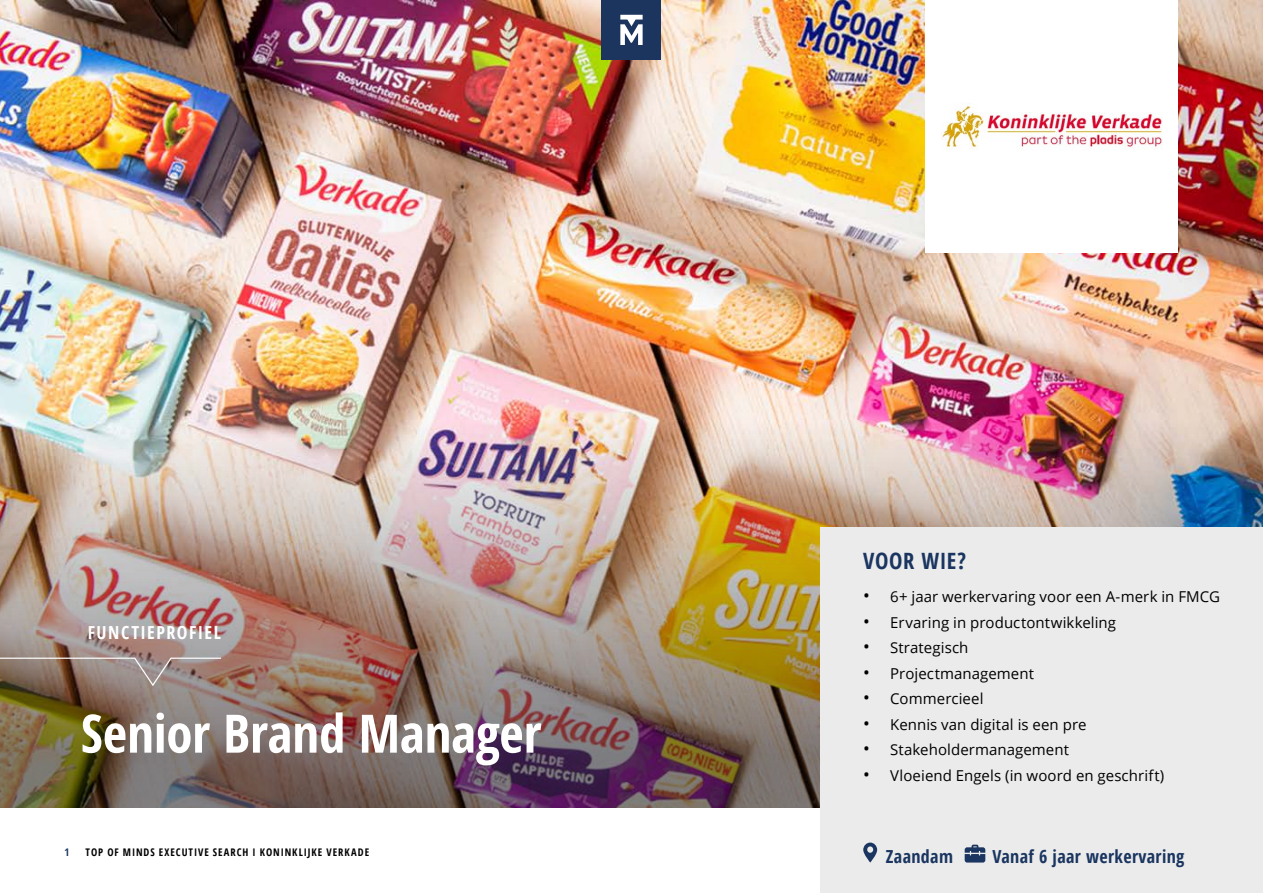
<style>
.page{position:relative;width:1263px;height:893px;background:#fff}
.page>*{position:absolute;margin:0;border:0;box-sizing:border-box;transform-origin:0 0}
.t1{font:700 condensed 53.1px "Open Sans";letter-spacing:-.005em;color:#fff}
.t2{font:700 condensed 22.5px "Open Sans";letter-spacing:.025em;color:#1a355f}
.t3{font:700 condensed 18px "Open Sans";letter-spacing:.02em;color:#1a355f}
.t4{font:700 condensed 18px "Open Sans";letter-spacing:.085em;color:#fff}
.t5{font:15px "Open Sans";letter-spacing:.005em;color:#000}
.t6{font:700 condensed 10.5px "Open Sans";letter-spacing:.095em;color:#000}
.t7{font:700 condensed 10.5px "Open Sans";color:#1a355f}
.s1{font-size:18px}
</style>
<div class="page">
<img style="left:0;top:0;width:1263px;height:390px">
<img style="left:0;top:390px;width:1263px;height:418px">
<svg style="left:0;top:657px;width:222px;height:30px;background:#938077"></svg>
<div style="left:821px;top:527px;width:442px;height:366px;background:#ebebec"></div>
<svg style="left:863px;top:843px;width:14px;height:19px"></svg>
<svg style="left:965px;top:845px;width:20px;height:17px"></svg>
<div style="left:925px;top:0;width:253px;height:253px;background:#fff"></div>
<img style="left:941px;top:104px;width:221px;height:46px">
<div style="left:601px;top:0;width:60px;height:60px;background:#1c355e"></div>
<svg style="left:620px;top:15px;width:23px;height:30px"></svg>
<p class="t4" style="left:88px;top:620px;width:135px">FUNCTIEPROFIEL</p>
<h1 class="t1" style="left:81px;top:696px;width:462px">Senior Brand Manager</h1>
<p class="t7" style="left:64px;top:845px;width:6px">1</p>
<p class="t6" style="left:86px;top:845px;width:285px">TOP OF MINDS EXECUTIVE SEARCH I KONINKLIJKE VERKADE</p>
<h2 class="t2" style="left:863px;top:545px;width:104px">VOOR WIE?</h2>
<p class="t5" style="left:863px;top:586px;width:358px"><span class="s1">•</span> 6+ jaar werkervaring voor een A-merk in FMCG</p>
<p class="t5" style="left:863px;top:612px;width:254px"><span class="s1">•</span> Ervaring in productontwikkeling</p>
<p class="t5" style="left:863px;top:637px;width:107px"><span class="s1">•</span> Strategisch</p>
<p class="t5" style="left:863px;top:663px;width:172px"><span class="s1">•</span> Projectmanagement</p>
<p class="t5" style="left:863px;top:688px;width:122px"><span class="s1">•</span> Commercieel</p>
<p class="t5" style="left:863px;top:714px;width:225px"><span class="s1">•</span> Kennis van digital is een pre</p>
<p class="t5" style="left:863px;top:739px;width:207px"><span class="s1">•</span> Stakeholdermanagement</p>
<p class="t5" style="left:863px;top:765px;width:302px"><span class="s1">•</span> Vloeiend Engels (in woord en geschrift)</p>
<p class="t3" style="left:886px;top:843px;width:69px">Zaandam</p>
<p class="t3" style="left:992px;top:843px;width:194px">Vanaf 6 jaar werkervaring</p>
</div>
